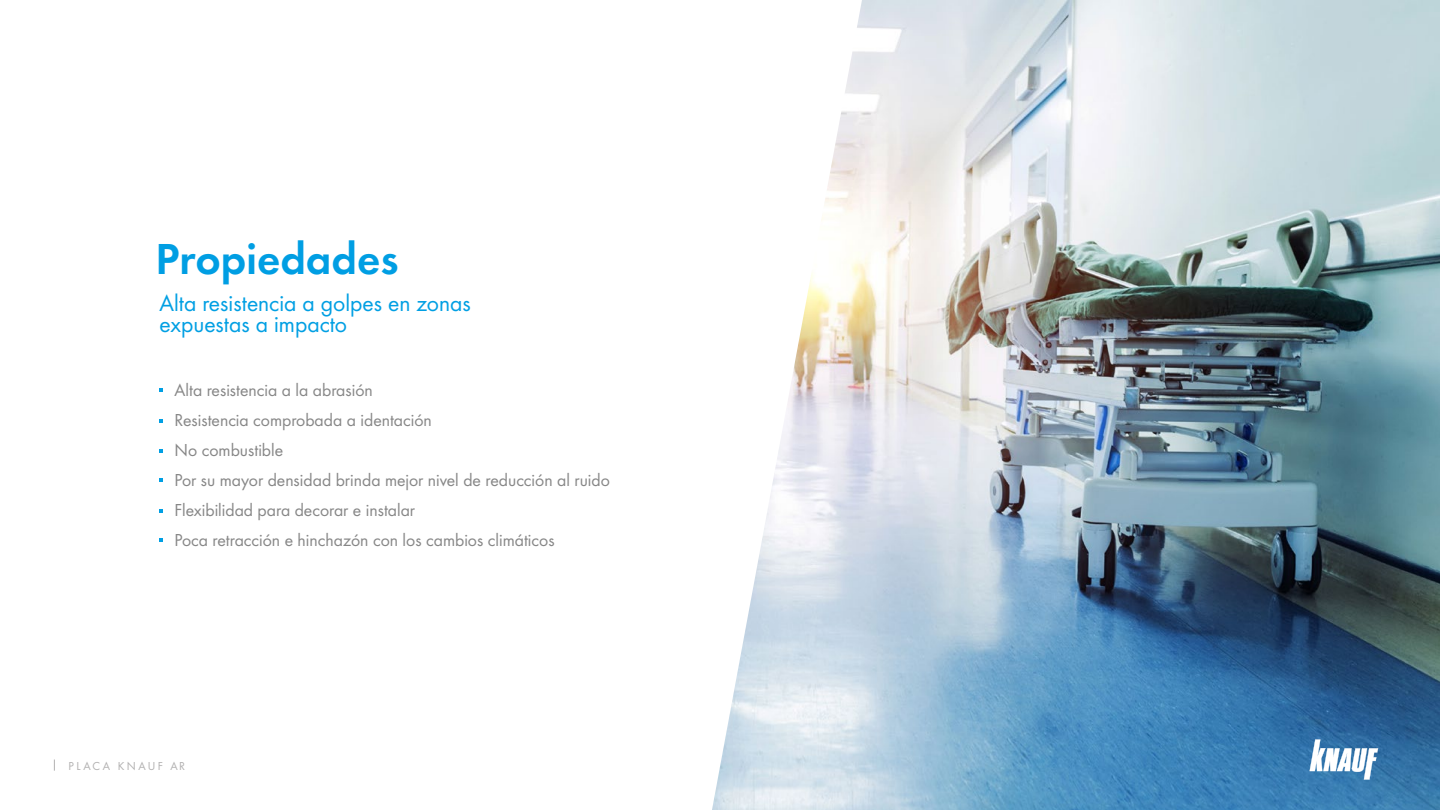
<style>
.page{position:relative;width:1440px;height:810px;background:#fff}
.page>*{position:absolute;margin:0;border:0;box-sizing:border-box;transform-origin:0 0}
.t1{font:45px "Futura Dem";color:#009ee3}
.t2{font:24px/21px "Futura Boo";color:#009fe3}
.t3{font:18px/30px "Futura Boo";color:#878787}
.t4{font:12px "Futura Boo";letter-spacing:.2em;color:#b2b1b1}
</style>
<div class="page">
<img style="left:862px;top:0;width:578px;height:810px">
<svg style="left:712px;top:1px;width:150px;height:809px"></svg>
<svg style="left:1310px;top:739px;width:68px;height:41px"></svg>
<svg style="left:160px;top:388px;width:3px;height:4px"></svg>
<svg style="left:160px;top:449px;width:3px;height:4px"></svg>
<svg style="left:160px;top:478px;width:3px;height:4px"></svg>
<svg style="left:160px;top:538px;width:3px;height:4px"></svg>
<h1 class="t1" style="left:155px;top:225px;width:245px">Propiedades</h1>
<h2 class="t2" style="left:160px;top:292px;width:313px">Alta resistencia a golpes en zonas expuestas a impacto</h2>
<p class="t3" style="left:175px;top:375px;width:437px">Alta resistencia a la abrasión<br>Resistencia comprobada a identación<br>No combustible<br>Por su mayor densidad brinda mejor nivel de reducción al ruido Flexibilidad para decorar e instalar<br>Poca retracción e hinchazón con los cambios climáticos</p>
<p class="t4" style="left:69px;top:758px;width:118px">PLACA KNAUF AR</p>
</div>
